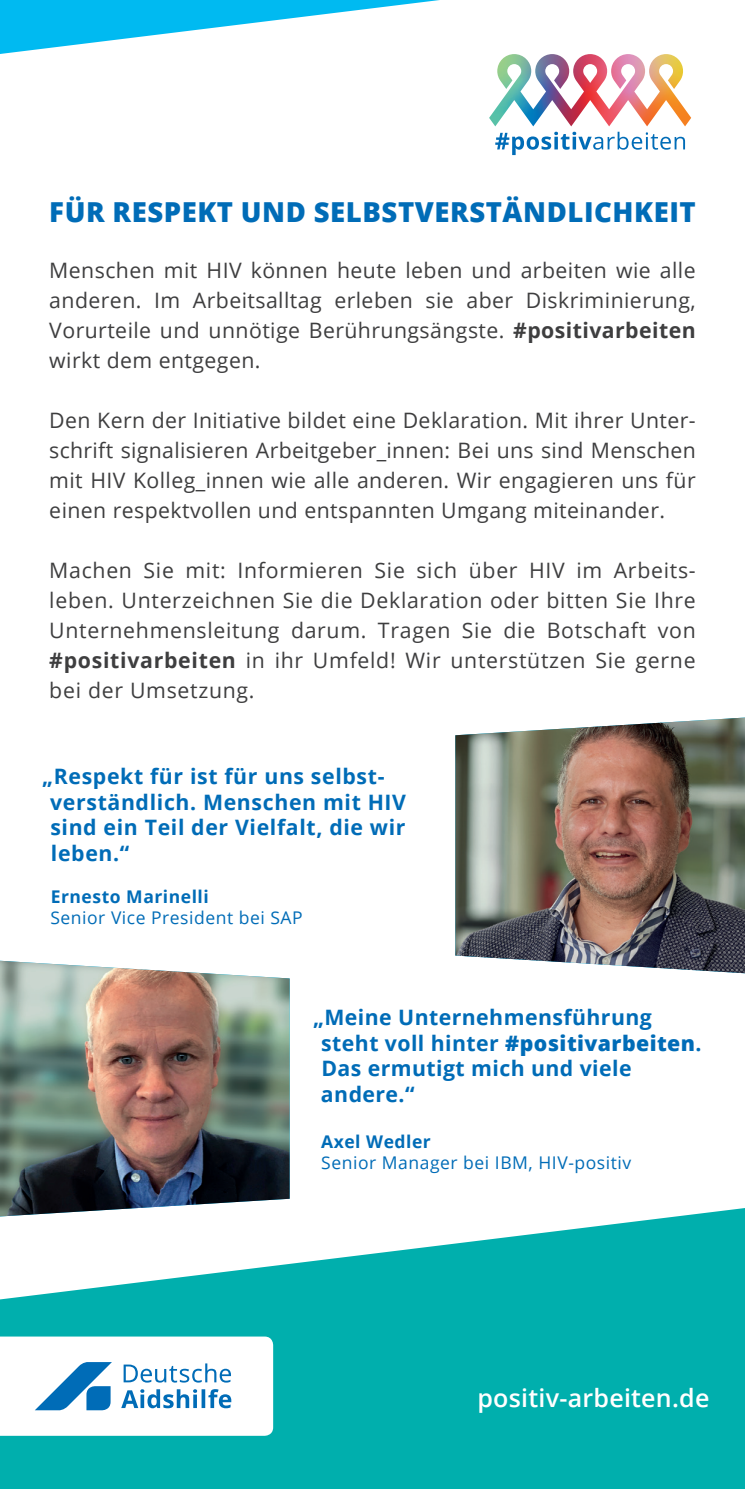
<style>
.page{position:relative;width:745px;height:1489px;background:#fff}
.page>*{position:absolute;margin:0;border:0;box-sizing:border-box;transform-origin:0 0}
.t1{font:800 27.5px "Open Sans";letter-spacing:.02em;color:#006cb7}
.t2{font:600 25px "Open Sans";letter-spacing:.01em;color:#fff}
.t3{font:21.25px/30px "Open Sans";letter-spacing:.02em;color:#3e3e3f;text-align:justify}
.t4{font:700 21.25px/25.5px "Open Sans";letter-spacing:.03em;color:#006cb7}
.t5{font:17.5px "Open Sans";letter-spacing:.03em;color:#006cb7}
.t6{font:700 17.5px "Open Sans";letter-spacing:.03em;color:#006cb7}
.s1{font-weight:700}
.s2{font-weight:800}
</style>
<div class="page">
<svg style="left:0;top:1208px;width:744px;height:280px;fill:#00afad"></svg>
<svg style="left:0;top:1336px;width:273px;height:99px"></svg>
<img style="left:455px;top:717px;width:289px;height:256px">
<img style="left:0;top:960px;width:289px;height:256px">
<svg style="left:495px;top:132px;width:189px;height:23px"></svg>
<img style="left:489px;top:54px;width:201px;height:72px">
<svg style="left:0;top:0;width:439px;height:54px"></svg>
<p class="t1" style="left:49px;top:191px;width:647px">FÜR RESPEKT UND SELBSTVERSTÄNDLICHKEIT</p>
<p class="t3" style="left:49px;top:254px;width:647px">Menschen mit HIV können heute leben und arbeiten wie alle anderen. Im Arbeitsalltag erleben sie aber Diskriminierung, Vorurteile und unnötige Berührungsängste. <span class="s1">#positivarbeiten </span>wirkt dem entgegen.</p>
<p class="t3" style="left:49px;top:404px;width:647px">Den Kern der Initiative bildet eine Deklaration. Mit ihrer Unter&shy;schrift signalisieren Arbeitgeber_innen: Bei uns sind Menschen mit HIV Kolleg_innen wie alle anderen. Wir engagieren uns für einen respektvollen und entspannten Umgang miteinander.</p>
<p class="t3" style="left:49px;top:554px;width:647px">Machen Sie mit: Informieren Sie sich über HIV im Arbeits&shy;leben. Unterzeichnen Sie die Deklaration oder bitten Sie Ihre Unternehmensleitung darum. Tragen Sie die Botschaft von <span class="s1">#positivarbeiten</span> in ihr Umfeld! Wir unterstützen Sie gerne bei der Umsetzung.</p>
<p class="t4" style="left:50px;top:763px;width:357px;text-indent:-8px">„Respekt für ist für uns selbst&shy;verständlich. Menschen mit HIV sind ein Teil der Vielfalt, die wir leben.“</p>
<p class="t6" style="left:51px;top:884px;width:159px">Ernesto Marinelli</p>
<p class="t5" style="left:50px;top:905px;width:254px">Senior Vice President bei SAP</p>
<p class="t4" style="left:321px;top:1004px;width:382px;text-indent:-8px">„Meine Unternehmensführung steht voll hinter <span class="s2">#positivarbeiten</span>.<br>Das ermutigt mich und viele andere.“</p>
<p class="t6" style="left:321px;top:1129px;width:111px">Axel Wedler</p>
<p class="t5" style="left:321px;top:1150px;width:311px">Senior Manager bei IBM, HIV-positiv</p>
<p class="t2" style="left:477px;top:1380px;width:233px">positiv-arbeiten.de</p>
</div>
